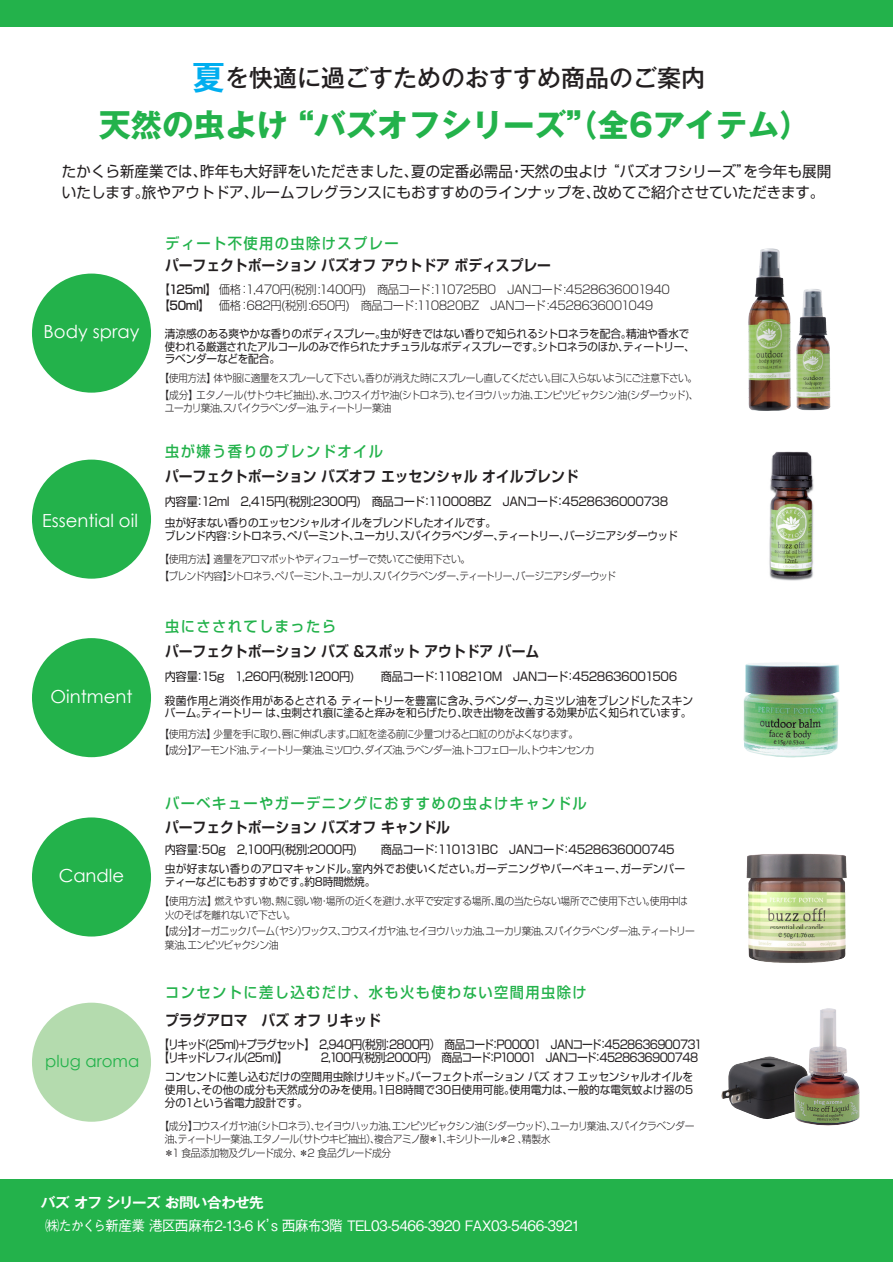
<style>
.page{position:relative;width:893px;height:1263px;background:#fff}
.page>*{position:absolute;margin:0;border:0;box-sizing:border-box;transform-origin:0 0}
.t1{font:700 31.5px "Gothic MB101 Pro";color:#23b24b}
.t2{font:500 24px "Gothic MB101 Pro";color:#231f20}
.t3{font:18px "Century Gothic";color:#fff}
.t4{font:16.5px "Century Gothic";color:#23b24b}
.t5{font:700 15px "Shin Go Pro De";color:#231f20;scale:.92 1}
.t6{font:15px/21px "Shin Go Pro";color:#231f20;scale:.96 1}
.t7{font:500 15px "Shin Go Pro";letter-spacing:.1em;color:#23b24b;scale:.95 1}
.t8{font:500 14.4px "Gothic BBB Pro";letter-spacing:-.035em;color:#fff;scale:.95 1}
.t9{font:700 14.25px "Gothic MB101 Pro De";letter-spacing:-.045em;color:#fff}
.t10{font:12px/13.5px "Shin Go Pro";letter-spacing:-.055em;color:#231f20;scale:.9 1}
.t11{font:300 12px/16px "Shin Go Pro";letter-spacing:-.045em;color:#231f20;scale:.94 1}
.t12{font:12px "Shin Go Pro";letter-spacing:-.055em;color:#231f20;scale:.94 1}
.t13{font:12px "Shin Go Pro";letter-spacing:-.035em;color:#231f20;scale:.94 1}
.t14{font:11.25px/12.8px "Shin Go Pro";letter-spacing:-.02em;color:#231f20;scale:.95 1}
.t15{font:11.25px/12.8px "Shin Go Pro";color:#231f20;scale:.95 1}
.t16{font:300 10.5px/13.5px "Shin Go Pro";letter-spacing:-.055em;color:#231f20;scale:.93 1}
.s1{font-family:"Gothic MB101 Pro De";font-weight:700;font-size:33px;color:#00aeef}
.s2{font-weight:500}
</style>
<div class="page">
<div style="left:0;top:1179px;width:893px;height:82px;background:#23b24b"></div>
<img style="left:743px;top:662px;width:97px;height:96px">
<div style="left:32px;top:638px;width:119px;height:119px;background:#23b24b;border-radius:50%"></div>
<img style="left:746px;top:853px;width:101px;height:110px">
<div style="left:32px;top:817px;width:119px;height:119px;background:#23b24b;border-radius:50%"></div>
<div style="left:0;top:0;width:893px;height:27px;background:#23b24b"></div>
<div style="left:32px;top:1003px;width:119px;height:119px;background:#b4dbae;border-radius:50%"></div>
<img style="left:721px;top:1056px;width:73px;height:63px">
<img style="left:794px;top:1008px;width:66px;height:118px">
<img style="left:748px;top:248px;width:83px;height:163px">
<div style="left:32px;top:274px;width:119px;height:119px;background:#23b24b;border-radius:50%"></div>
<img style="left:769px;top:451px;width:45px;height:130px">
<div style="left:32px;top:460px;width:119px;height:119px;background:#23b24b;border-radius:50%"></div>
<p class="t2" style="left:192px;top:58px;width:514px"><span class="s1">夏</span>を快適に過ごすためのおすすめ商品のご案内</p>
<p class="t1" style="left:99px;top:98px;width:713px">天然の虫よけ “バズオフシリーズ”（全6アイテム）</p>
<p class="t6" style="left:62px;top:159px;width:803px">たかくら新産業では、昨年も大好評をいただきました、夏の定番必需品・天然の虫よけ “バズオフシリーズ”を今年も展開いたします。旅やアウトドア、ルームフレグランスにもおすすめのラインナップを、改めてご紹介させていただきます。</p>
<p class="t7" style="left:165px;top:231px;width:248px">ディート不使用の虫除けスプレー</p>
<p class="t5" style="left:165px;top:253px;width:421px">パーフェクトポーション バズオフ アウトドア ボディスプレー</p>
<p class="t11" style="left:159px;top:280px;width:546px"><span class="s2">【125ml】</span>価格：1,470円(税別:1400円)　商品コード:110725BO　JANコード:4528636001940<span class="s2">【50ml】</span> 価格：682円(税別:650円)　商品コード:110820BZ JANコード:4528636001049</p>
<p class="t3" style="left:44px;top:319px;width:97px">Body spray</p>
<p class="t14" style="left:165px;top:326px;width:559px">清涼感のある爽やかな香りのボディスプレー。虫が好きではない香りで知られるシトロネラを配合。精油や香水で使われる厳選されたアルコールのみで作られたナチュラルなボディスプレーです。シトロネラのほか、ティートリー、ラベンダーなどを配合。</p>
<p class="t16" style="left:159px;top:370px;width:580px">【使用方法】体や服に適量をスプレーして下さい。香りが消えた時にスプレーし直してください。目に入らないようにご注意下さい。</p>
<p class="t16" style="left:165px;top:387px;width:576px;text-indent:-5px">【成分】エタノール(サトウキビ抽出)、水、コウスイガヤ油(シトロネラ)、セイヨウハッカ油、エンピツビャクシン油(シダーウッド)、ユーカリ葉油、スパイクラベンダー油、ティートリー葉油</p>
<p class="t7" style="left:165px;top:439px;width:231px">虫が嫌う香りのブレンドオイル</p>
<p class="t5" style="left:165px;top:464px;width:451px">パーフェクトポーション バズオフ エッセンシャル オイルブレンド</p>
<p class="t12" style="left:165px;top:491px;width:537px">内容量：12ml　2,415円(税別:2300円)　商品コード：110008BZ　JANコード：4528636000738</p>
<p class="t3" style="left:42px;top:508px;width:97px">Essential oil</p>
<p class="t14" style="left:165px;top:515px;width:542px">虫が好まない香りのエッセンシャルオイルをブレンドしたオイルです。<br>ブレンド内容：シトロネラ、ペパーミント、ユーカリ、スパイクラベンダー、ティートリー、バージニアシダーウッド</p>
<p class="t16" style="left:159px;top:568px;width:492px">【ブレンド内容】シトロネラ、ペパーミント、ユーカリ、スパイクラベンダー、ティートリー、バージニアシダーウッド</p>
<p class="t16" style="left:159px;top:551px;width:336px">【使用方法】適量をアロマポットやディフューザーで焚いてご使用下さい。</p>
<p class="t7" style="left:165px;top:614px;width:181px">虫にさされてしまったら</p>
<p class="t5" style="left:165px;top:639px;width:408px">パーフェクトポーション バズ &amp;スポット アウトドア バーム</p>
<p class="t13" style="left:165px;top:667px;width:215px">内容量：15g　1,260円(税別:1200円)　</p>
<p class="t12" style="left:381px;top:667px;width:328px">商品コード：110821OM　JANコード：4528636001506　</p>
<p class="t3" style="left:51px;top:683px;width:83px">Ointment</p>
<p class="t14" style="left:165px;top:693px;width:557px">殺菌作用と消炎作用があるとされる ティートリーを豊富に含み、ラベンダー、カミツレ油をブレンドしたスキンバーム。ティートリー は、虫刺され痕に塗ると痒みを和らげたり、吹き出物を改善する効果が広く知られています。</p>
<p class="t16" style="left:159px;top:724px;width:469px;line-height:16.5px">【使用方法】少量を手に取り、唇に伸ばします。口紅を塗る前に少量つけると口紅のりがよくなります。<br>【成分】アーモンド油、ティートリー葉油、ミツロウ、ダイズ油、ラベンダー油、トコフェロール、トウキンセンカ</p>
<p class="t7" style="left:165px;top:791px;width:446px">バーベキューやガーデニングにおすすめの虫よけキャンドル</p>
<p class="t5" style="left:165px;top:815px;width:311px">パーフェクトポーション バズオフ キャンドル</p>
<p class="t13" style="left:165px;top:839px;width:544px">内容量：50g　2,100円(税別:2000円)　 商品コード：110131BC　JANコード：4528636000745</p>
<p class="t3" style="left:59px;top:863px;width:67px">Candle</p>
<p class="t15" style="left:165px;top:861px;width:549px">虫が好まない香りのアロマキャンドル。室内外でお使いください。ガーデニングやバーベキュー、ガーデンパーティーなどにもおすすめです。約8時間燃焼。</p>
<p class="t16" style="left:165px;top:893px;width:564px;text-indent:-5px">【使用方法】燃えやすい物、熱に弱い物・場所の近くを避け、水平で安定する場所、風の当たらない場所でご使用下さい。使用中は火のそばを離れないで下さい。</p>
<p class="t16" style="left:165px;top:923px;width:571px;text-indent:-6px">【成分】オーガニックパーム（ヤシ）ワックス、コウスイガヤ油、セイヨウハッカ油、ユーカリ葉油、スパイクラベンダー油、ティートリー葉油、エンピツビャクシン油</p>
<p class="t7" style="left:165px;top:979px;width:446px">コンセントに差し込むだけ、水も火も使わない空間用虫除け</p>
<p class="t5" style="left:165px;top:1008px;width:236px">プラグアロマ　バズ オフ リキッド</p>
<p class="t4" style="left:45px;top:1050px;width:96px">plug aroma</p>
<p class="t10" style="left:159px;top:1036px;width:606px">【リキッド(25ml)+プラグセット】　2,940円(税別：2800円）　商品コード：P00001　JANコード：4528636900731【リキッドレフィル(25ml)】</p>
<p class="t10" style="left:321px;top:1049px;width:421px">2,100円(税別:2000円)　商品コード：P10001　JANコード：4528636900748</p>
<p class="t14" style="left:165px;top:1069px;width:558px;text-align:justify">コンセントに差し込むだけの空間用虫除けリキッド。パーフェクトポーション バズ オフ エッセンシャルオイルを使用し、その他の成分も天然成分のみを使用。1日8時間で30日使用可能。使用電力は、一般的な電気蚊よけ器の5分の1という省電力設計です。</p>
<p class="t16" style="left:164px;top:1118px;width:572px;text-indent:-5px">【成分】コウスイガヤ油（シトロネラ）、セイヨウハッカ油、エンピツビャクシン油（シダーウッド）、ユーカリ葉油、スパイクラベンダー油、ティートリー葉油、エタノール（サトウキビ抽出）、複合アミノ酸＊1、キシリトール＊2 、精製水<br>＊1 食品添加物及グレード成分、＊2 食品グレード成分</p>
<p class="t9" style="left:41px;top:1190px;width:224px">バズ オフ シリーズ お問い合わせ先</p>
<p class="t8" style="left:45px;top:1213px;width:564px">㈱たかくら新産業 港区西麻布2-13-6 K’s 西麻布3階 TEL03-5466-3920 FAX03-5466-3921</p>
</div>
